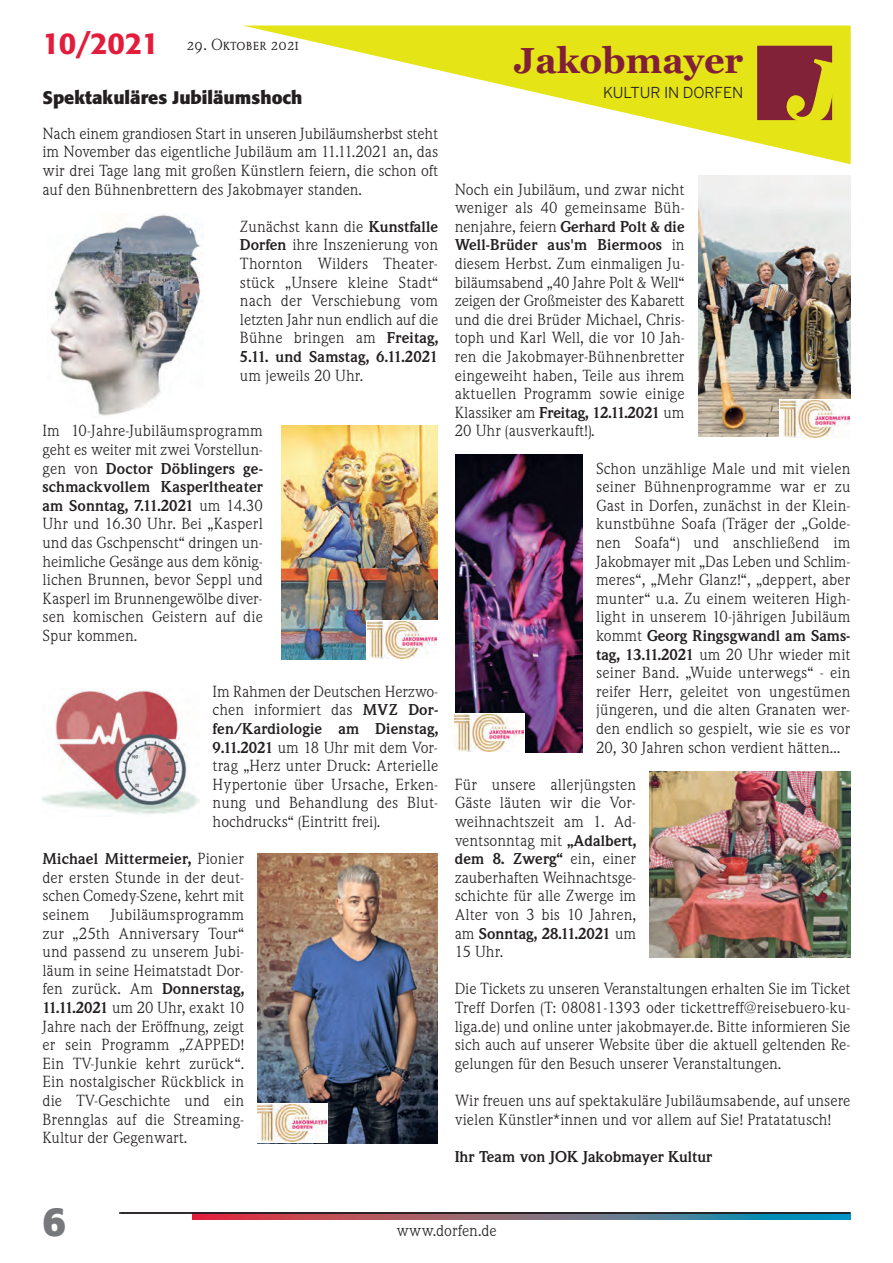
<style>
.page{position:relative;width:893px;height:1263px;background:#fff}
.page>*{position:absolute;margin:0;border:0;box-sizing:border-box;transform-origin:0 0}
.t1{font:700 40.5px "Formata";color:#76787b}
.t2{font:700 36px "Georgia";color:#811f37}
.t3{font:700 18px "Formata";color:#231f20}
.t4{font:15px/18.6px "Weidemann SB";color:#231f20;text-align:justify}
.t5{font:700 15px "Weidemann SB";color:#231f20}
.t6{font:15px "Weidemann SB Caps";color:#231f20}
.t7{font:15px "Benton Sans";color:#231f20}
.s1{font-family:"Formata";font-weight:500;font-size:30px;color:#e41c3b}
.s2{font-weight:700}
</style>
<div class="page">
<svg style="left:192px;top:1214px;width:658px;height:5px;background:#7c697d"></svg>
<hr style="left:119px;top:1212px;width:731px;height:2px;background:#231f20">
<svg style="left:245px;top:26px;width:606px;height:138px"></svg>
<img style="left:757px;top:46px;width:75px;height:74px">
<img style="left:50px;top:213px;width:154px;height:203px">
<img style="left:282px;top:426px;width:156px;height:234px">
<img style="left:650px;top:771px;width:200px;height:186px">
<img style="left:258px;top:854px;width:180px;height:289px">
<img style="left:43px;top:690px;width:156px;height:127px">
<img style="left:698px;top:176px;width:152px;height:260px">
<img style="left:455px;top:455px;width:128px;height:298px">
<svg style="left:366px;top:620px;width:72px;height:40px"></svg>
<img style="left:368px;top:621px;width:69px;height:37px">
<svg style="left:454px;top:713px;width:71px;height:40px"></svg>
<img style="left:455px;top:714px;width:69px;height:37px">
<div style="left:779px;top:399px;width:71px;height:40px;background:#fff"></div>
<img style="left:780px;top:400px;width:69px;height:38px">
<svg style="left:257px;top:1103px;width:70px;height:40px"></svg>
<img style="left:257px;top:1105px;width:69px;height:37px">
<p class="t6" style="left:43px;top:36px;width:259px"><span class="s1">10/2021</span> 29. Oktober 2021</p>
<p class="t3" style="left:43px;top:90px;width:261px">Spektakuläres Jubiläumshoch</p>
<p class="t4" style="left:43px;top:124px;width:397px">Nach einem grandiosen Start in unseren Jubiläumsherbst steht im November das eigentliche Jubiläum am 11.11.2021 an, das wir drei Tage lang mit großen Künstlern feiern, die schon oft auf den Bühnenbrettern des Jakobmayer standen.</p>
<p class="t4" style="left:240px;top:217px;width:200px">Zunächst kann die <span class="s2">Kunstfalle Dorfen</span> ihre Inszenierung von Thornton Wilders Theater&shy;stück „Unsere kleine Stadt“ nach der Verschiebung vom letzten Jahr nun endlich auf die Bühne bringen am <span class="s2">Freitag, 5.11. und Samstag, 6.11.2021</span></p>
<p class="t4" style="left:240px;top:366px;width:125px">um jeweils 20 Uhr.</p>
<p class="t4" style="left:43px;top:422px;width:222px">Im 10-Jahre-Jubiläumsprogramm geht es weiter mit zwei Vorstellun&shy;gen von <span class="s2">Doctor Döblingers ge&shy;schmackvollem Kasperltheater am Sonntag, 7.11.2021</span> um 14.30<br>Uhr und 16.30 Uhr. Bei „Kasperl und das Gschpenscht“ dringen un&shy;heimliche Gesänge aus dem könig&shy;lichen Brunnen, bevor Seppl und Kasperl im Brunnengewölbe diver&shy;sen komischen Geistern auf die Spur kommen.</p>
<p class="t4" style="left:213px;top:682px;width:227px">Im Rahmen der Deutschen Herzwo&shy;chen informiert das <span class="s2">MVZ Dor&shy;fen/Kardiologie am Dienstag, 9.11.2021</span> um 18 Uhr mit dem Vor&shy;trag „Herz unter Druck: Arterielle Hypertonie über Ursache, Erken&shy;nung und Behandlung des Blut&shy;hochdrucks“ (Eintritt frei).</p>
<p class="t4" style="left:43px;top:850px;width:203px"><span class="s2">Michael Mittermeier,</span> Pionier der ersten Stunde in der deut&shy;schen Comedy-Szene, kehrt mit seinem</p>
<p class="t4" style="left:43px;top:905px;width:203px;text-indent:68px">Jubiläumsprogramm zur „25th Anniversary Tour“ und passend zu unserem Jubi&shy;läum in seine Heimatstadt Dor&shy;fen zurück. Am <span class="s2">Donnerstag, 11.11.2021</span> um 20 Uhr, exakt 10<br>Jahre nach der Eröffnung, zeigt er sein Programm „ZAPPED!<br>Ein TV-Junkie kehrt zurück“.<br>Ein nostalgischer Rückblick in die TV-Geschichte und ein Brennglas auf die Streaming-Kultur der Gegenwart.</p>
<h2 class="t2" style="left:514px;top:39px;width:231px">Jakobmayer</h2>
<p class="t7" style="left:603px;top:84px;width:142px">KULTUR IN DORFEN</p>
<p class="t4" style="left:455px;top:180px;width:231px">Noch ein Jubiläum, und zwar nicht weniger als 40 gemeinsame Büh&shy;nenjahre, feiern <span class="s2">Gerhard Polt &amp; die Well-Brüder aus'm Biermoos</span> in diesem Herbst. Zum einmaligen Ju&shy;biläumsabend „40 Jahre Polt &amp; Well“ zeigen der Großmeister des Kabarett und die drei Brüder Michael, Chris&shy;toph und Karl Well, die vor 10 Jah&shy;ren die Jakobmayer-Bühnenbretter eingeweiht haben, Teile aus ihrem aktuellen Programm sowie einige Klassiker am <span class="s2">Freitag, 12.11.2021</span> um 20 Uhr (ausverkauft!).</p>
<p class="t4" style="left:596px;top:459px;width:256px">Schon unzählige Male und mit vielen seiner Bühnenprogramme war er zu Gast in Dorfen, zunächst in der Klein&shy;kunstbühne Soafa (Träger der „Golde&shy;nen Soafa“) und anschließend im Jakobmayer mit „Das Leben und Schlim&shy;meres“, „Mehr Glanz!“, „deppert, aber munter“ u.a. Zu einem weiteren High&shy;light in unserem 10-jährigen Jubiläum kommt <span class="s2">Georg Ringsgwandl am Sams&shy;tag, 13.11.2021</span> um 20 Uhr wieder mit seiner Band. „Wuide unterwegs“ - ein reifer Herr, geleitet von ungestümen jüngeren, und die alten Granaten wer&shy;den endlich so gespielt, wie sie es vor 20, 30 Jahren schon verdient hätten…</p>
<p class="t4" style="left:455px;top:775px;width:183px">Für unsere allerjüngsten Gäste läuten wir die Vor&shy;weihnachtszeit am 1. Ad&shy;ventsonntag mit <span class="s2">„Adalbert, dem 8. Zwerg“</span> ein, einer zauberhaften Weihnachtsge&shy;schichte für alle Zwerge im Alter von 3 bis 10 Jahren, am <span class="s2">Sonntag, 28.11.2021</span> um 15 Uhr.</p>
<p class="t4" style="left:455px;top:980px;width:397px">Die Tickets zu unseren Veranstaltungen erhalten Sie im Ticket Treff Dorfen (T: 08081-1393 oder tickettreff@reisebuero-ku&shy;liga.de) und online unter jakobmayer.de. Bitte informieren Sie sich auch auf unserer Website über die aktuell geltenden Re&shy;gelungen für den Besuch unserer Veranstaltungen.</p>
<p class="t4" style="left:455px;top:1091px;width:397px">Wir freuen uns auf spektakuläre Jubiläumsabende, auf unsere vielen Künstler*innen und vor allem auf Sie! Pratatatusch!</p>
<p class="t5" style="left:455px;top:1148px;width:259px">Ihr Team von JOK Jakobmayer Kultur</p>
<h1 class="t1" style="left:43px;top:1204px;width:25px">6</h1>
<p class="t4" style="left:396px;top:1222px;width:102px">www.dorfen.de</p>
</div>
